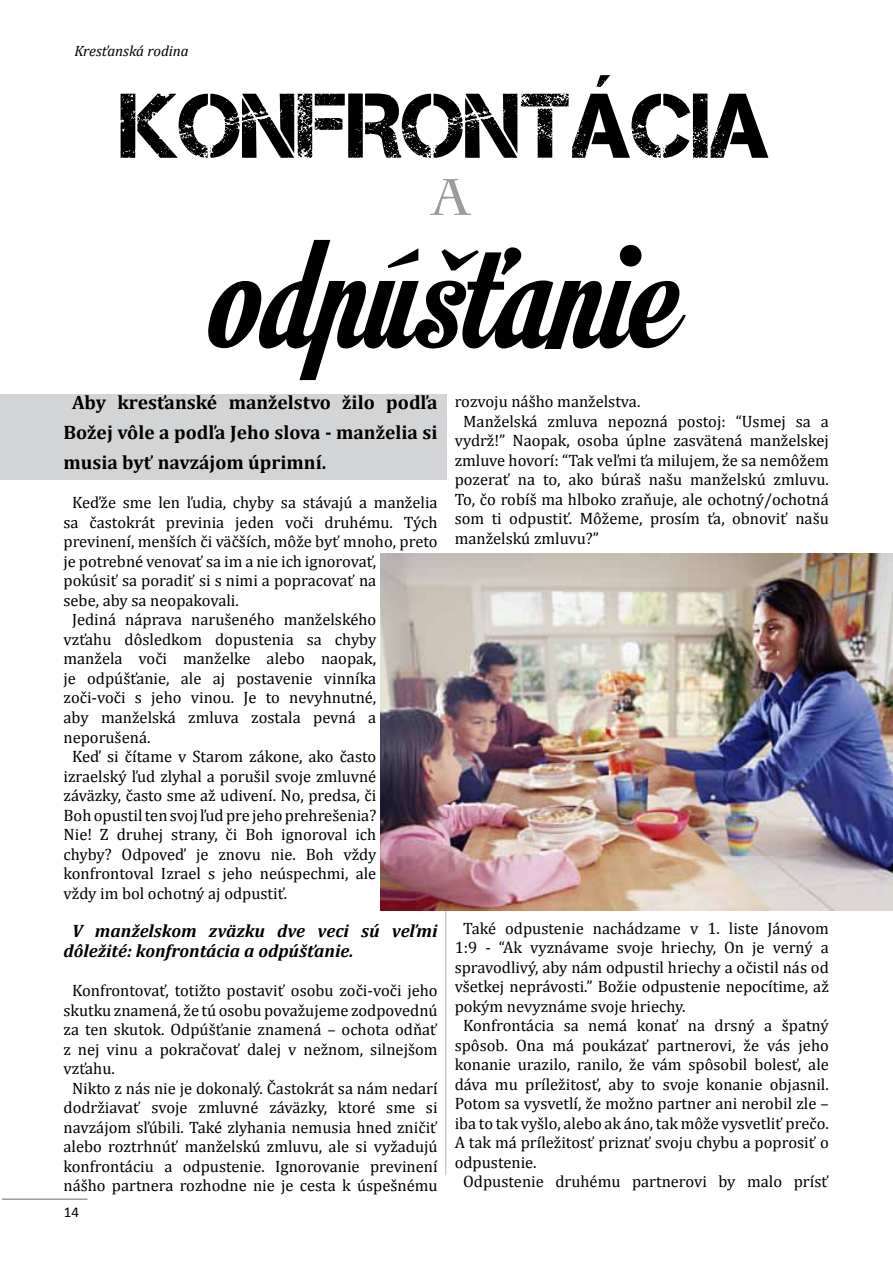
<style>
.page{position:relative;width:893px;height:1263px;background:#fff}
.page>*{position:absolute;margin:0;border:0;box-sizing:border-box;transform-origin:0 0}
.t1{font:178.5px "Motion Picture Personal Use";color:#000}
.t2{font:91.5px "Capture Smallz";color:#000}
.t3{font:700 51px "Charlemagne Std";color:#999b9e}
.t4{font:700 19.5px/30px "Cambria";color:#000;text-align:justify}
.t5{font:italic 700 18px/19.5px "Cambria";color:#000}
.t6{font:16.5px "Cambria";color:#000}
.t7{font:italic 15px "Cambria";color:#000}
.t8{font:15px "Calibri";color:#000}
</style>
<div class="page">
<hr style="left:2px;top:1198px;width:85px;height:2px;background:#999b9e">
<div style="left:0;top:394px;width:447px;height:86px;background:#d3d4d6"></div>
<hr style="left:445px;top:656px;width:1px;height:519px;background:#000">
<img style="left:381px;top:554px;width:511px;height:356px">
<p class="t7" style="left:75px;top:40px;width:116px">Kresťanská rodina</p>
<h2 class="t2" style="left:121px;top:75px;width:651px">KONFRONTÁCIA</h2>
<h3 class="t3" style="left:433px;top:168px;width:38px">a</h3>
<h1 class="t1" style="left:208px;top:189px;width:471px">odpúšťanie</h1>
<p class="t4" style="left:64px;top:387px;width:376px;text-indent:9px">Aby kresťanské manželstvo žilo podľa Božej vôle a podľa Jeho slova - manželia si musia byť navzájom úprimní.</p>
<p class="t6" style="left:72px;top:493px;width:367px">Keďže sme len ľudia, chyby sa stávajú a manželia</p>
<p class="t6" style="left:64px;top:513px;width:376px">sa častokrát previnia jeden voči druhému. Tých</p>
<p class="t6" style="left:64px;top:532px;width:376px">previnení, menších či väčších, môže byť mnoho, preto</p>
<p class="t6" style="left:64px;top:552px;width:314px">je potrebné venovať sa im a nie ich ignorovať,</p>
<p class="t6" style="left:64px;top:571px;width:314px">pokúsiť sa poradiť si s nimi a popracovať na</p>
<p class="t6" style="left:64px;top:591px;width:177px">sebe, aby sa neopakovali.</p>
<p class="t6" style="left:72px;top:610px;width:306px">Jediná náprava narušeného manželského</p>
<p class="t6" style="left:64px;top:630px;width:314px">vzťahu dôsledkom dopustenia sa chyby</p>
<p class="t6" style="left:64px;top:649px;width:314px">manžela voči manželke alebo naopak,</p>
<p class="t6" style="left:64px;top:669px;width:314px">je odpúšťanie, ale aj postavenie vinníka</p>
<p class="t6" style="left:64px;top:688px;width:314px">zoči-voči s jeho vinou. Je to nevyhnutné,</p>
<p class="t6" style="left:64px;top:708px;width:314px">aby manželská zmluva zostala pevná a</p>
<p class="t6" style="left:64px;top:727px;width:88px">neporušená.</p>
<p class="t6" style="left:72px;top:747px;width:306px">Keď si čítame v Starom zákone, ako často</p>
<p class="t6" style="left:64px;top:766px;width:314px">izraelský ľud zlyhal a porušil svoje zmluvné</p>
<p class="t6" style="left:64px;top:786px;width:314px">záväzky, často sme až udivení. No, predsa, či</p>
<p class="t6" style="left:64px;top:805px;width:314px">Boh opustil ten svoj ľud pre jeho prehrešenia?</p>
<p class="t6" style="left:64px;top:825px;width:314px">Nie! Z druhej strany, či Boh ignoroval ich</p>
<p class="t6" style="left:64px;top:844px;width:314px">chyby? Odpoveď je znovu nie. Boh vždy</p>
<p class="t6" style="left:64px;top:864px;width:314px">konfrontoval Izrael s jeho neúspechmi, ale</p>
<p class="t6" style="left:64px;top:883px;width:225px">vždy im bol ochotný aj odpustiť.</p>
<p class="t5" style="left:64px;top:921px;width:376px;text-indent:8px">V manželskom zväzku dve veci sú veľmi dôležité: konfrontácia a odpúšťanie.</p>
<p class="t6" style="left:72px;top:981px;width:367px">Konfrontovať, totižto postaviť osobu zoči-voči jeho</p>
<p class="t6" style="left:64px;top:1000px;width:376px">skutku znamená, že tú osobu považujeme zodpovednú</p>
<p class="t6" style="left:64px;top:1020px;width:376px">za ten skutok. Odpúšťanie znamená – ochota odňať</p>
<p class="t6" style="left:64px;top:1039px;width:376px">z nej vinu a pokračovať dalej v nežnom, silnejšom</p>
<p class="t6" style="left:64px;top:1059px;width:53px">vzťahu.</p>
<p class="t6" style="left:72px;top:1078px;width:367px">Nikto z nás nie je dokonalý. Častokrát sa nám nedarí</p>
<p class="t6" style="left:64px;top:1098px;width:376px">dodržiavať svoje zmluvné záväzky, ktoré sme si</p>
<p class="t6" style="left:64px;top:1117px;width:376px">navzájom sľúbili. Také zlyhania nemusia hned zničiť</p>
<p class="t6" style="left:64px;top:1137px;width:376px">alebo roztrhnúť manželskú zmluvu, ale si vyžadujú</p>
<p class="t6" style="left:64px;top:1156px;width:376px">konfrontáciu a odpustenie. Ignorovanie previnení</p>
<p class="t6" style="left:64px;top:1176px;width:376px">nášho partnera rozhodne nie je cesta k úspešnému</p>
<p class="t8" style="left:64px;top:1202px;width:17px">14</p>
<p class="t6" style="left:455px;top:392px;width:187px">rozvoju nášho manželstva.</p>
<p class="t6" style="left:463px;top:411px;width:367px">Manželská zmluva nepozná postoj: “Usmej sa a</p>
<p class="t6" style="left:455px;top:431px;width:376px">vydrž!” Naopak, osoba úplne zasvätená manželskej</p>
<p class="t6" style="left:455px;top:450px;width:376px">zmluve hovorí: “Tak veľmi ťa milujem, že sa nemôžem</p>
<p class="t6" style="left:455px;top:470px;width:376px">pozerať na to, ako búraš našu manželskú zmluvu.</p>
<p class="t6" style="left:455px;top:489px;width:376px">To, čo robíš ma hlboko zraňuje, ale ochotný/ochotná</p>
<p class="t6" style="left:455px;top:509px;width:376px">som ti odpustiť. Môžeme, prosím ťa, obnoviť našu</p>
<p class="t6" style="left:455px;top:528px;width:146px">manželskú zmluvu?”</p>
<p class="t6" style="left:463px;top:918px;width:367px">Také odpustenie nachádzame v 1. liste Jánovom</p>
<p class="t6" style="left:455px;top:938px;width:376px">1:9 - “Ak vyznávame svoje hriechy, On je verný a</p>
<p class="t6" style="left:455px;top:957px;width:376px">spravodlivý, aby nám odpustil hriechy a očistil nás od</p>
<p class="t6" style="left:455px;top:977px;width:376px">všetkej neprávosti.” Božie odpustenie nepocítime, až</p>
<p class="t6" style="left:455px;top:996px;width:232px">pokým nevyznáme svoje hriechy.</p>
<p class="t6" style="left:463px;top:1016px;width:367px">Konfrontácia sa nemá konať na drsný a špatný</p>
<p class="t6" style="left:455px;top:1035px;width:376px">spôsob. Ona má poukázať partnerovi, že vás jeho</p>
<p class="t6" style="left:455px;top:1055px;width:376px">konanie urazilo, ranilo, že vám spôsobil bolesť, ale</p>
<p class="t6" style="left:455px;top:1074px;width:376px">dáva mu príležitosť, aby to svoje konanie objasnil.</p>
<p class="t6" style="left:455px;top:1094px;width:376px">Potom sa vysvetlí, že možno partner ani nerobil zle –</p>
<p class="t6" style="left:455px;top:1113px;width:376px">iba to tak vyšlo, alebo ak áno, tak môže vysvetliť prečo.</p>
<p class="t6" style="left:455px;top:1133px;width:376px">A tak má príležitosť priznať svoju chybu a poprosiť o</p>
<p class="t6" style="left:455px;top:1152px;width:84px">odpustenie.</p>
<p class="t6" style="left:463px;top:1172px;width:367px">Odpustenie druhému partnerovi by malo prísť</p>
</div>
